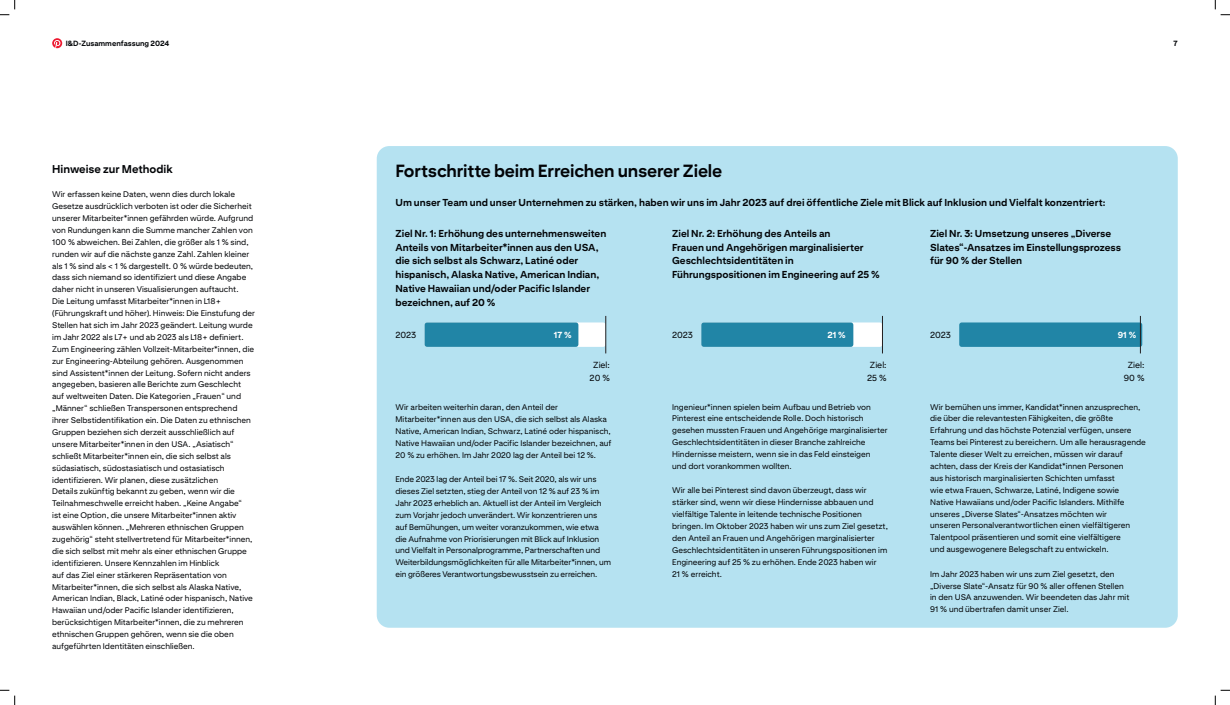
<style>
.page{position:relative;width:1230px;height:705px;background:#fff}
.page>*{position:absolute;margin:0;border:0;box-sizing:border-box;transform-origin:0 0}
.t1{font:700 17.5px "Pin Sans";letter-spacing:-.01em;color:#020407}
.t2{font:700 11.25px "Pin Sans";color:#020407}
.t3{font:700 10px/13.8px "Pin Sans";color:#020407}
.t4{font:8.75px/12.5px "Pin Sans";color:#020407;text-align:center}
.t5{font:700 8.75px "Pin Sans";color:#fff}
.t6{font:8.12px/11.9px "Pin Sans";color:#020407}
.t7{font:700 7.5px "Pin Sans";color:#020407}
</style>
<div class="page">
<svg style="left:52px;top:38px;width:10px;height:10px"></svg>
<div style="left:377px;top:146px;width:800px;height:481px;background:#b5e2f1;border-radius:12px"></div>
<div style="left:424px;top:322px;width:181px;height:25px;background:#fff;border-radius:2px"></div>
<div style="left:701px;top:322px;width:181px;height:25px;background:#fff;border-radius:2px"></div>
<div style="left:424px;top:322px;width:154px;height:25px;background:#2185a6;border-radius:2px"></div>
<div style="left:701px;top:322px;width:152px;height:25px;background:#2185a6;border-radius:2px"></div>
<div style="left:959px;top:322px;width:183px;height:25px;background:#2185a6;border-radius:2px"></div>
<hr style="left:605px;top:316px;width:1px;height:37px;background:#231f20">
<hr style="left:882px;top:316px;width:1px;height:37px;background:#231f20">
<hr style="left:1140px;top:316px;width:1px;height:37px;background:#231f20">
<svg style="left:0;top:0;width:16px;height:16px"></svg>
<svg style="left:0;top:689px;width:16px;height:15px"></svg>
<svg style="left:1214px;top:0;width:15px;height:16px"></svg>
<svg style="left:1214px;top:689px;width:15px;height:15px"></svg>
<p class="t7" style="left:66px;top:37px;width:105px">I&amp;D-Zusammenfassung 2024</p>
<p class="t7" style="left:1173px;top:37px;width:6px">7</p>
<h2 class="t2" style="left:52px;top:160px;width:122px">Hinweise zur Methodik</h2>
<p class="t6" style="left:52px;top:187px;width:204px">Wir erfassen keine Daten, wenn dies durch lokale Gesetze ausdrücklich verboten ist oder die Sicherheit unserer Mitarbeiter*innen gefährden würde. Aufgrund von Rundungen kann die Summe mancher Zahlen von 100 % abweichen. Bei Zahlen, die größer als 1 % sind, runden wir auf die nächste ganze Zahl. Zahlen kleiner als 1 % sind als &lt; 1 % dargestellt. 0 % würde bedeuten, dass sich niemand so identifiziert und diese Angabe daher nicht in unseren Visualisierungen auftaucht.<br>Die Leitung umfasst Mitarbeiter*innen in L18+ (Führungskraft und höher). Hinweis: Die Einstufung der Stellen hat sich im Jahr 2023 geändert. Leitung wurde im Jahr 2022 als L7+ und ab 2023 als L18+ definiert.<br>Zum Engineering zählen Vollzeit-Mitarbeiter*innen, die zur Engineering-Abteilung gehören. Ausgenommen sind Assistent*innen der Leitung. Sofern nicht anders angegeben, basieren alle Berichte zum Geschlecht<br>auf weltweiten Daten. Die Kategorien „Frauen“ und „Männer“ schließen Transpersonen entsprechend ihrer Selbstidentifikation ein. Die Daten zu ethnischen Gruppen beziehen sich derzeit ausschließlich auf unsere Mitarbeiter*innen in den USA. „Asiatisch“ schließt Mitarbeiter*innen ein, die sich selbst als südasiatisch, südostasiatisch und ostasiatisch identifizieren. Wir planen, diese zusätzlichen<br>Details zukünftig bekannt zu geben, wenn wir die Teilnahmeschwelle erreicht haben. „Keine Angabe“<br>ist eine Option, die unsere Mitarbeiter*innen aktiv auswählen können. „Mehreren ethnischen Gruppen zugehörig“ steht stellvertretend für Mitarbeiter*innen, die sich selbst mit mehr als einer ethnischen Gruppe identifizieren. Unsere Kennzahlen im Hinblick<br>auf das Ziel einer stärkeren Repräsentation von Mitarbeiter*innen, die sich selbst als Alaska Native, American Indian, Black, Latiné oder hispanisch, Native Hawaiian und/oder Pacific Islander identifizieren, berücksichtigen Mitarbeiter*innen, die zu mehreren ethnischen Gruppen gehören, wenn sie die oben aufgeführten Identitäten einschließen.</p>
<h1 class="t1" style="left:395px;top:157px;width:328px">Fortschritte beim Erreichen unserer Ziele</h1>
<p class="t3" style="left:395px;top:194px;width:711px">Um unser Team und unser Unternehmen zu stärken, haben wir uns im Jahr 2023 auf drei öffentliche Ziele mit Blick auf Inklusion und Vielfalt konzentriert:</p>
<p class="t3" style="left:395px;top:225px;width:212px">Ziel Nr. 1: Erhöhung des unternehmensweiten Anteils von Mitarbeiter*innen aus den USA, die sich selbst als Schwarz, Latiné oder hispanisch, Alaska Native, American Indian, Native Hawaiian und/oder Pacific Islander bezeichnen, auf 20 %</p>
<p class="t3" style="left:672px;top:225px;width:209px">Ziel Nr. 2: Erhöhung des Anteils an<br>Frauen und Angehörigen marginalisierter Geschlechtsidentitäten in Führungspositionen im Engineering auf 25 %</p>
<p class="t3" style="left:930px;top:225px;width:192px">Ziel Nr. 3: Umsetzung unseres „Diverse<br>Slates“-Ansatzes im Einstellungsprozess für 90 % der Stellen</p>
<p class="t4" style="left:395px;top:328px;width:22px">2023</p>
<p class="t4" style="left:672px;top:328px;width:22px">2023</p>
<p class="t4" style="left:930px;top:328px;width:22px">2023</p>
<p class="t4" style="left:589px;top:358px;width:22px">Ziel:<br>20 %</p>
<p class="t4" style="left:867px;top:358px;width:21px">Ziel:<br>25 %</p>
<p class="t4" style="left:1123px;top:358px;width:22px">Ziel:<br>90 %</p>
<p class="t5" style="left:554px;top:328px;width:19px">17 %</p>
<p class="t5" style="left:827px;top:328px;width:20px">21 %</p>
<p class="t5" style="left:1117px;top:328px;width:20px">91 %</p>
<p class="t6" style="left:395px;top:400px;width:217px">Wir arbeiten weiterhin daran, den Anteil der Mitarbeiter*innen aus den USA, die sich selbst als Alaska Native, American Indian, Schwarz, Latiné oder hispanisch, Native Hawaiian und/oder Pacific Islander bezeichnen, auf 20 % zu erhöhen. Im Jahr 2020 lag der Anteil bei 12 %.</p>
<p class="t6" style="left:395px;top:472px;width:217px">Ende 2023 lag der Anteil bei 17 %. Seit 2020, als wir uns dieses Ziel setzten, stieg der Anteil von 12 % auf 23 % im Jahr 2023 erheblich an. Aktuell ist der Anteil im Vergleich zum Vorjahr jedoch unverändert. Wir konzentrieren uns auf Bemühungen, um weiter voranzukommen, wie etwa die Aufnahme von Priorisierungen mit Blick auf Inklusion und Vielfalt in Personalprogramme, Partnerschaften und Weiterbildungsmöglichkeiten für alle Mitarbeiter*innen, um ein größeres Verantwortungsbewusstsein zu erreichen.</p>
<p class="t6" style="left:672px;top:400px;width:217px">Ingenieur*innen spielen beim Aufbau und Betrieb von Pinterest eine entscheidende Rolle. Doch historisch gesehen mussten Frauen und Angehörige marginalisierter Geschlechtsidentitäten in dieser Branche zahlreiche Hindernisse meistern, wenn sie in das Feld einsteigen<br>und dort vorankommen wollten.</p>
<p class="t6" style="left:672px;top:483px;width:217px">Wir alle bei Pinterest sind davon überzeugt, dass wir stärker sind, wenn wir diese Hindernisse abbauen und vielfältige Talente in leitende technische Positionen bringen. Im Oktober 2023 haben wir uns zum Ziel gesetzt, den Anteil an Frauen und Angehörigen marginalisierter Geschlechtsidentitäten in unseren Führungspositionen im Engineering auf 25 % zu erhöhen. Ende 2023 haben wir<br>21 % erreicht.</p>
<p class="t6" style="left:930px;top:400px;width:217px">Wir bemühen uns immer, Kandidat*innen anzusprechen, die über die relevantesten Fähigkeiten, die größte Erfahrung und das höchste Potenzial verfügen, unsere Teams bei Pinterest zu bereichern. Um alle herausragende Talente dieser Welt zu erreichen, müssen wir darauf achten, dass der Kreis der Kandidat*innen Personen<br>aus historisch marginalisierten Schichten umfasst<br>wie etwa Frauen, Schwarze, Latiné, Indigene sowie<br>Native Hawaiians und/oder Pacific Islanders. Mithilfe unseres „Diverse Slates“-Ansatzes möchten wir<br>unseren Personalverantwortlichen einen vielfältigeren Talentpool präsentieren und somit eine vielfältigere<br>und ausgewogenere Belegschaft zu entwickeln.</p>
<p class="t6" style="left:930px;top:567px;width:201px">Im Jahr 2023 haben wir uns zum Ziel gesetzt, den „Diverse Slate“-Ansatz für 90 % aller offenen Stellen in den USA anzuwenden. Wir beendeten das Jahr mit 91 % und übertrafen damit unser Ziel.</p>
</div>
